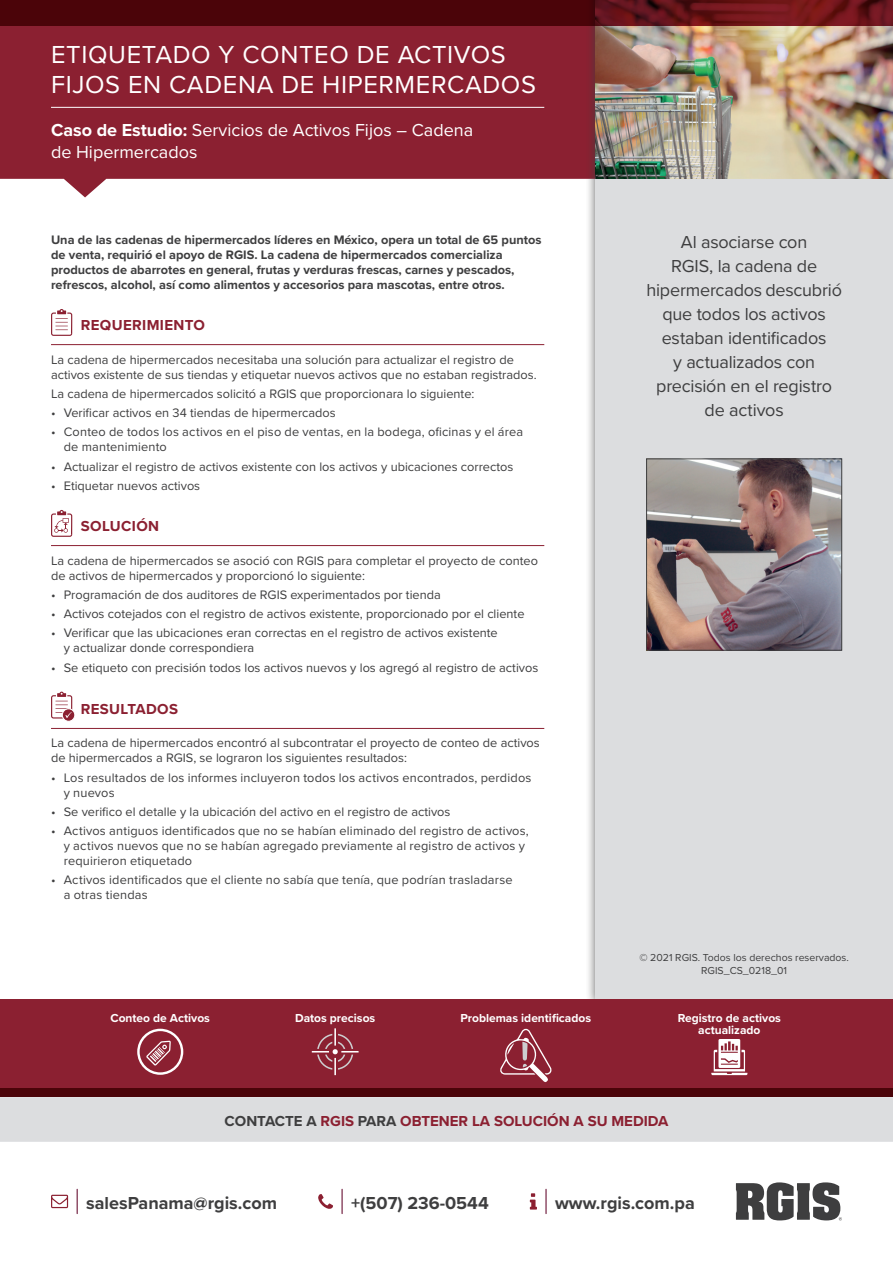
<style>
.page{position:relative;width:893px;height:1263px;background:#fff}
.page>*{position:absolute;margin:0;border:0;box-sizing:border-box;transform-origin:0 0}
.t1{font:25.5px/30.6px "Proxima Nova";letter-spacing:.025em;color:#fff}
.t2{font:18px/24px "Proxima Nova";letter-spacing:-.01em;color:#3e3e3f;text-align:center}
.t3{font:18px/21.6px "Proxima Nova";color:#fff}
.t4{font:700 18px "Proxima Nova";color:#3e3e3f}
.t5{font:700 15px "Proxima Nova";color:#8b2031}
.t6{font:700 15px "Proxima Nova";letter-spacing:.025em;color:#8b2031}
.t7{font:12.75px/15px "Proxima Nova";color:#3e3e3f}
.t8{font:700 12.75px/15px "Proxima Nova";color:#3e3e3f}
.t9{font:700 12px/12px "Proxima Nova";color:#fff;text-align:center}
.t10{font:10.5px/12.6px "Proxima Nova";color:#3e3e3f;text-align:center}
.s1{font-weight:700}
.s2{color:#3e3e3f}
</style>
<div class="page">
<hr style="left:545px;top:1189px;width:2px;height:24px;background:#6b1537">
<svg style="left:530px;top:1193px;width:7px;height:16px"></svg>
<svg style="left:77px;top:1189px;width:1px;height:24px"></svg>
<svg style="left:51px;top:1195px;width:17px;height:13px"></svg>
<svg style="left:342px;top:1189px;width:1px;height:24px"></svg>
<svg style="left:318px;top:1194px;width:15px;height:15px"></svg>
<svg style="left:736px;top:1182px;width:106px;height:38px"></svg>
<div style="left:0;top:1097px;width:893px;height:45px;background:#dcdddf"></div>
<svg style="left:0;top:26px;width:585px;height:171px;background:#963746"></svg>
<div style="left:585px;top:0;width:308px;height:1010px;background:#3e3e3f;opacity:.75"></div>
<div style="left:595px;top:0;width:298px;height:1001px;background:#dcdddf"></div>
<hr style="left:51px;top:107px;width:493px;height:1px;background:#fff">
<div style="left:0;top:999px;width:893px;height:98px;background:#8b2031"></div>
<img style="left:595px;top:26px;width:298px;height:153px">
<hr style="left:51px;top:344px;width:493px;height:1px;background:#8b2031">
<hr style="left:51px;top:545px;width:493px;height:1px;background:#8b2031">
<hr style="left:51px;top:728px;width:493px;height:1px;background:#8b2031">
<svg style="left:51px;top:309px;width:22px;height:27px"></svg>
<svg style="left:51px;top:510px;width:22px;height:27px"></svg>
<svg style="left:51px;top:692px;width:24px;height:30px"></svg>
<img style="left:648px;top:461px;width:192px;height:187px">
<div style="left:646px;top:459px;width:196px;height:191px;border:1px solid #3e3e3f"></div>
<svg style="left:0;top:0;width:893px;height:26px;background:#55090e"></svg>
<div style="left:0;top:1089px;width:893px;height:8px;background:#4b0409"></div>
<svg style="left:312px;top:1028px;width:47px;height:47px"></svg>
<svg style="left:711px;top:1039px;width:36px;height:36px"></svg>
<svg style="left:146px;top:1041px;width:25px;height:25px"></svg>
<div style="left:137px;top:1029px;width:46px;height:46px;border:2px solid #fff;border-radius:50%"></div>
<svg style="left:500px;top:1028px;width:52px;height:54px"></svg>
<h1 class="t1" style="left:51px;top:38px;width:486px">ETIQUETADO Y CONTEO DE ACTIVOS<br>FIJOS EN CADENA DE HIPERMERCADOS</h1>
<h2 class="t3" style="left:51px;top:119px;width:424px"><span class="s1">Caso de Estudio:</span> Servicios de Activos Fijos – Cadena de Hipermercados</h2>
<p class="t8" style="left:51px;top:232px;width:492px">Una de las cadenas de hipermercados líderes en México, opera un total de 65 puntos de venta, requirió el apoyo de RGIS. La cadena de hipermercados comercializa productos de abarrotes en general, frutas y verduras frescas, carnes y pescados, refrescos, alcohol, así como alimentos y accesorios para mascotas, entre otros.</p>
<p class="t6" style="left:81px;top:314px;width:126px">REQUERIMIENTO</p>
<p class="t7" style="left:51px;top:351px;width:487px">La cadena de hipermercados necesitaba una solución para actualizar el registro de activos existente de sus tiendas y etiquetar nuevos activos que no estaban registrados.</p>
<p class="t7" style="left:51px;top:386px;width:425px">La cadena de hipermercados solicitó a RGIS que proporcionara lo siguiente:</p>
<p class="t7" style="left:51px;top:405px;width:286px">• Verificar activos en 34 tiendas de hipermercados</p>
<p class="t7" style="left:64px;top:424px;width:461px;text-indent:-13px">• Conteo de todos los activos en el piso de ventas, en la bodega, oficinas y el área de mantenimiento</p>
<p class="t7" style="left:51px;top:458px;width:464px">• Actualizar el registro de activos existente con los activos y ubicaciones correctos</p>
<p class="t7" style="left:51px;top:478px;width:151px">• Etiquetar nuevos activos</p>
<p class="t6" style="left:81px;top:515px;width:80px">SOLUCIÓN</p>
<p class="t7" style="left:51px;top:552px;width:488px">La cadena de hipermercados se asoció con RGIS para completar el proyecto de conteo de activos de hipermercados y proporcionó lo siguiente:</p>
<p class="t7" style="left:51px;top:586px;width:391px">• Programación de dos auditores de RGIS experimentados por tienda</p>
<p class="t7" style="left:51px;top:606px;width:475px">• Activos cotejados con el registro de activos existente, proporcionado por el cliente</p>
<p class="t7" style="left:64px;top:625px;width:435px;text-indent:-13px">• Verificar que las ubicaciones eran correctas en el registro de activos existente y actualizar donde correspondiera</p>
<p class="t7" style="left:51px;top:659px;width:489px">• Se etiqueto con precisión todos los activos nuevos y los agregó al registro de activos</p>
<p class="t6" style="left:81px;top:698px;width:99px">RESULTADOS</p>
<p class="t7" style="left:51px;top:735px;width:490px">La cadena de hipermercados encontró al subcontratar el proyecto de conteo de activos de hipermercados a RGIS, se lograron los siguientes resultados:</p>
<p class="t7" style="left:64px;top:769px;width:469px;text-indent:-13px">• Los resultados de los informes incluyeron todos los activos encontrados, perdidos y nuevos</p>
<p class="t7" style="left:51px;top:804px;width:401px">• Se verifico el detalle y la ubicación del activo en el registro de activos</p>
<p class="t7" style="left:64px;top:823px;width:467px;text-indent:-13px">• Activos antiguos identificados que no se habían eliminado del registro de activos, y activos nuevos que no se habían agregado previamente al registro de activos y requirieron etiquetado</p>
<p class="t7" style="left:64px;top:872px;width:450px;text-indent:-13px">• Activos identificados que el cliente no sabía que tenía, que podrían trasladarse a otras tiendas</p>
<h2 class="t2" style="left:646px;top:229px;width:197px">Al asociarse con<br>RGIS, la cadena de hipermercados descubrió que todos los activos estaban identificados<br>y actualizados con precisión en el registro de activos</h2>
<p class="t10" style="left:639px;top:951px;width:211px">© 2021 RGIS. Todos los derechos reservados.<br>RGIS_CS_0218_01</p>
<p class="t9" style="left:110px;top:1011px;width:101px">Conteo de Activos</p>
<p class="t9" style="left:460px;top:1011px;width:132px">Problemas identificados</p>
<p class="t9" style="left:295px;top:1011px;width:82px">Datos precisos</p>
<p class="t9" style="left:678px;top:1011px;width:105px">Registro de activos actualizado</p>
<p class="t5" style="left:225px;top:1110px;width:445px"><span class="s2">CONTACTE A</span> RGIS <span class="s2">PARA</span> OBTENER LA SOLUCIÓN A SU MEDIDA</p>
<h2 class="t4" style="left:86px;top:1189px;width:192px">salesPanama@rgis.com</h2>
<h2 class="t4" style="left:351px;top:1189px;width:139px">+(507) 236-0544</h2>
<h2 class="t4" style="left:555px;top:1189px;width:141px">www.rgis.com.pa</h2>
</div>
